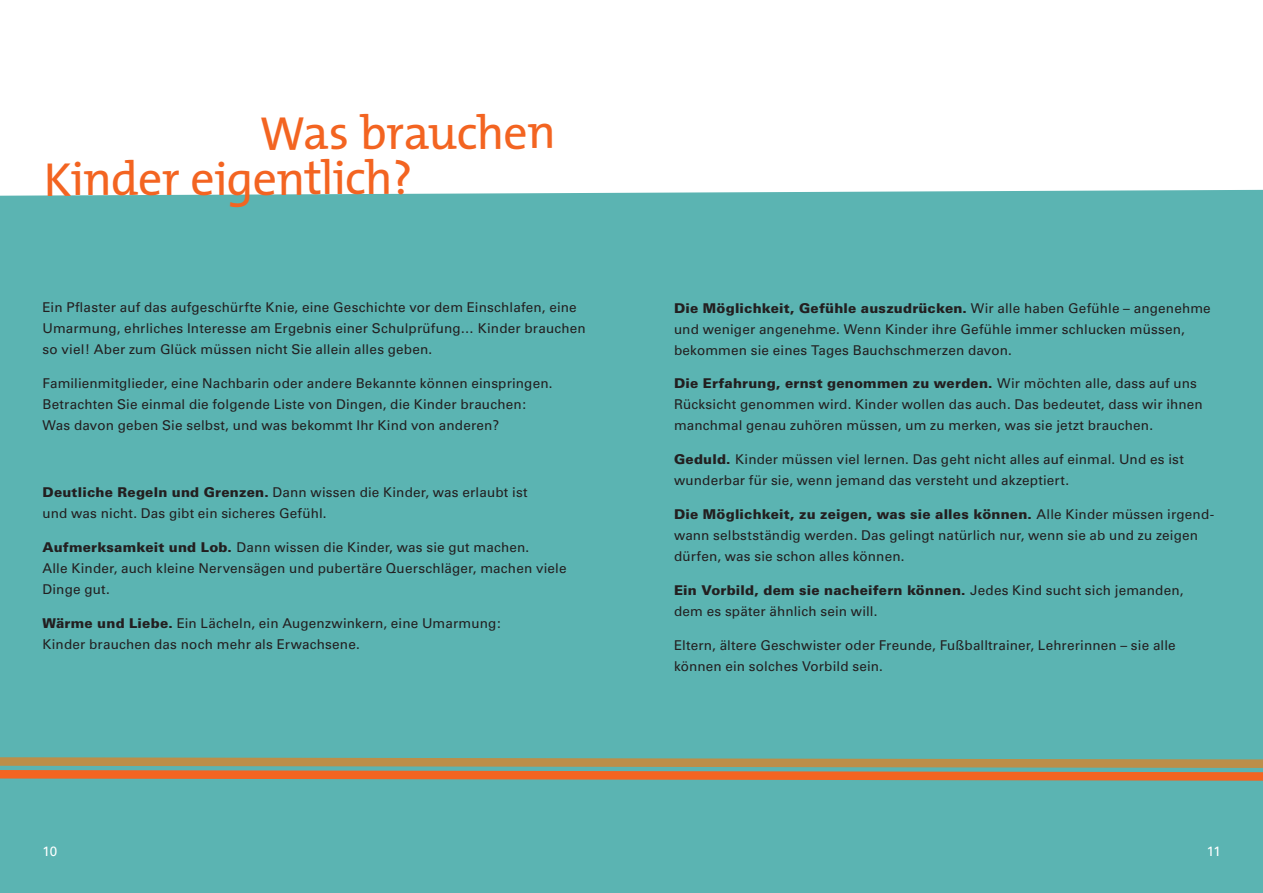
<style>
.page{position:relative;width:1263px;height:893px;background:#fff}
.page>*{position:absolute;margin:0;border:0;box-sizing:border-box;transform-origin:0 0}
.t1{font:48px/45.8px "The Mix";letter-spacing:-.025em;color:#f36421}
.t2{font:13.5px/21px "Univers";letter-spacing:.01em;color:#231f20}
.t3{font:13.5px "Univers";color:#fff}
.s1{font-weight:900}
</style>
<div class="page">
<div style="left:0;top:190px;width:1263px;height:703px;background:#5bb4b2"></div>
<svg style="left:0;top:757px;width:1263px;height:24px;background:#b38a59"></svg>
<h1 class="t1" style="left:44px;top:109px;width:514px;text-indent:216px">Was brauchen<br>Kinder eigentlich?</h1>
<p class="t2" style="left:43px;top:297px;width:545px">Ein Pflaster auf das aufgeschürfte Knie, eine Geschichte vor dem Einschlafen, eine<br>Umarmung, ehrliches Interesse am Ergebnis einer Schulprüfung… Kinder brauchen so viel! Aber zum Glück müssen nicht Sie allein alles geben.</p>
<p class="t2" style="left:43px;top:373px;width:511px">Familienmitglieder, eine Nachbarin oder andere Bekannte können einspringen.<br>Betrachten Sie einmal die folgende Liste von Dingen, die Kinder brauchen:<br>Was davon geben Sie selbst, und was bekommt Ihr Kind von anderen?</p>
<p class="t2" style="left:43px;top:482px;width:487px"><span class="s1">Deutliche Regeln und Grenzen.</span> Dann wissen die Kinder, was erlaubt ist und was nicht. Das gibt ein sicheres Gefühl.</p>
<p class="t2" style="left:43px;top:537px;width:526px"><span class="s1">Aufmerksamkeit und Lob.</span> Dann wissen die Kinder, was sie gut machen.<br>Alle Kinder, auch kleine Nervensägen und pubertäre Querschläger, machen viele<br>Dinge gut.</p>
<p class="t2" style="left:43px;top:613px;width:460px"><span class="s1">Wärme und Liebe.</span> Ein Lächeln, ein Augenzwinkern, eine Umarmung:<br>Kinder brauchen das noch mehr als Erwachsene.</p>
<p class="t2" style="left:674px;top:297px;width:538px"><span class="s1">Die Möglichkeit, Gefühle auszudrücken.</span> Wir alle haben Gefühle – angenehme und weniger angenehme. Wenn Kinder ihre Gefühle immer schlucken müssen, bekommen sie eines Tages Bauchschmerzen davon.</p>
<p class="t2" style="left:674px;top:373px;width:530px"><span class="s1">Die Erfahrung, ernst genommen zu werden.</span> Wir möchten alle, dass auf uns<br>Rücksicht genommen wird. Kinder wollen das auch. Das bedeutet, dass wir ihnen manchmal genau zuhören müssen, um zu merken, was sie jetzt brauchen.</p>
<p class="t2" style="left:674px;top:449px;width:511px"><span class="s1">Geduld.</span> Kinder müssen viel lernen. Das geht nicht alles auf einmal. Und es ist wunderbar für sie, wenn jemand das versteht und akzeptiert.</p>
<p class="t2" style="left:674px;top:504px;width:542px"><span class="s1">Die Möglichkeit, zu zeigen, was sie alles können.</span> Alle Kinder müssen irgend&shy;wann selbstständig werden. Das gelingt natürlich nur, wenn sie ab und zu zeigen dürfen, was sie schon alles können.</p>
<p class="t2" style="left:674px;top:579px;width:511px"><span class="s1">Ein Vorbild, dem sie nacheifern können.</span> Jedes Kind sucht sich jemanden, dem es später ähnlich sein will.</p>
<p class="t2" style="left:674px;top:634px;width:503px">Eltern, ältere Geschwister oder Freunde, Fußballtrainer, Lehrerinnen – sie alle können ein solches Vorbild sein.</p>
<p class="t3" style="left:43px;top:843px;width:16px">10</p>
<p class="t3" style="left:1207px;top:843px;width:16px">11</p>
</div>
